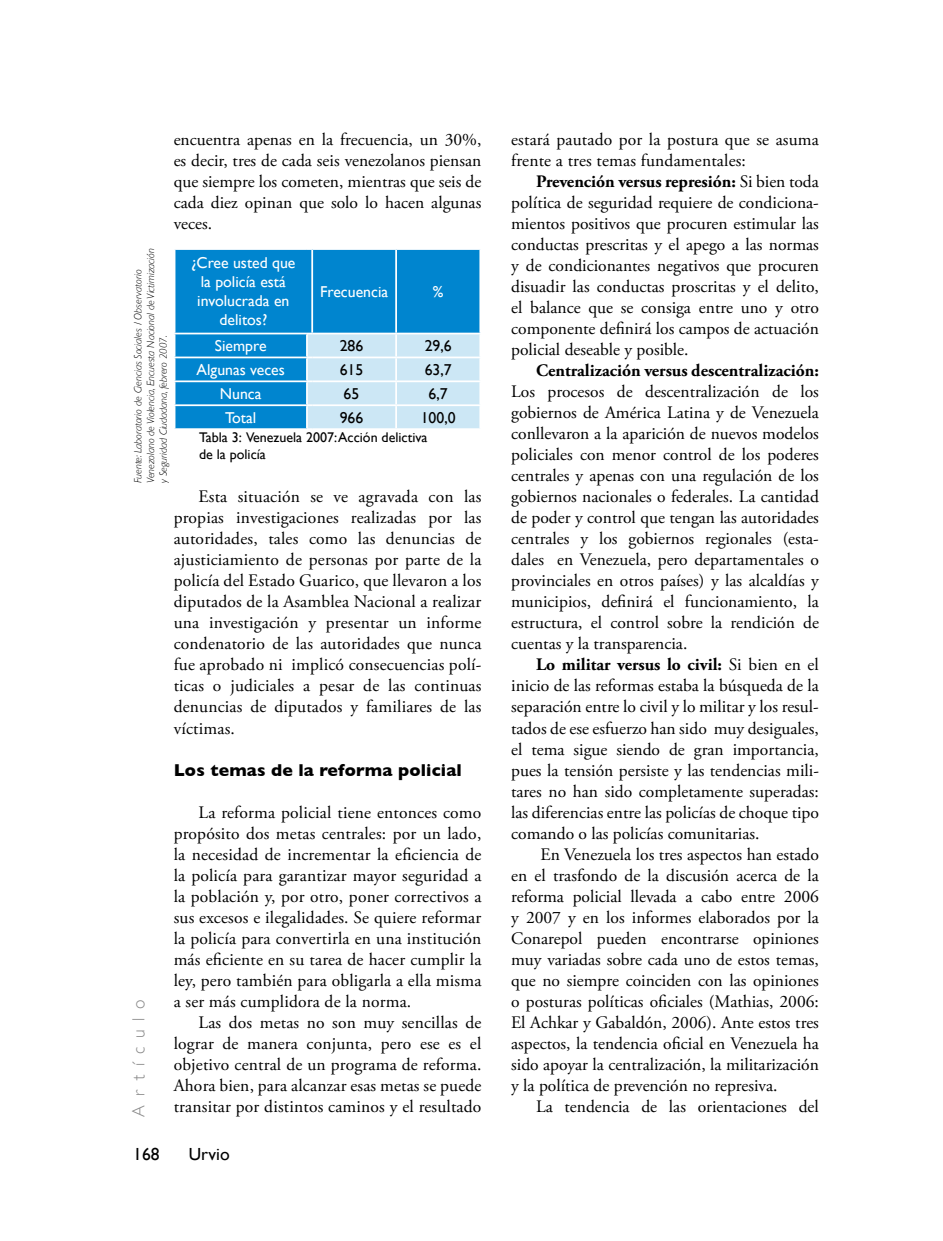
<style>
.page{position:relative;width:943px;height:1241px;background:#fff}
.page>*{position:absolute;margin:0;border:0;box-sizing:border-box;transform-origin:0 0}
.t1{font:17.5px/21px "Adobe Garamond Pro";color:#000;text-align:justify}
.t2{font:700 17.5px "Adobe Garamond Pro";color:#000}
.t3{font:700 17.5px "Gill Sans";letter-spacing:.01em;color:#000}
.t4{font:17.5px "Gill Sans";color:#000}
.t5{font:300 17.5px "Gill Sans";letter-spacing:.5em;color:#898989}
.t6{font:15.75px/18.9px "Gill Sans";color:#fff;text-align:center}
.t7{font:15.75px "Gill Sans";color:#000}
.t8{font:14px/16.8px "Gill Sans";color:#000}
.t9{font:italic 300 10.5px/12.6px "Gill Sans";color:#000}
.s1{font-weight:700}
</style>
<div class="page">
<div style="left:175px;top:250px;width:304px;height:178px;background:#0085cf"></div>
<hr style="left:311px;top:250px;width:2px;height:82px;background:#fff">
<hr style="left:395px;top:250px;width:2px;height:82px;background:#fff">
<hr style="left:174px;top:332px;width:133px;height:2px;background:#fff">
<hr style="left:306px;top:334px;width:2px;height:22px;background:#fff">
<hr style="left:174px;top:356px;width:133px;height:2px;background:#fff">
<hr style="left:306px;top:358px;width:2px;height:22px;background:#fff">
<hr style="left:174px;top:380px;width:133px;height:2px;background:#fff">
<hr style="left:306px;top:382px;width:2px;height:22px;background:#fff">
<hr style="left:174px;top:404px;width:133px;height:2px;background:#fff">
<hr style="left:306px;top:406px;width:2px;height:22px;background:#fff">
<svg style="left:307px;top:332px;width:173px;height:97px;background:#cfe8f5"></svg>
<hr style="left:312px;top:428px;width:84px;height:2px;background:#fff">
<hr style="left:396px;top:428px;width:85px;height:2px;background:#fff">
<p class="t1" style="left:174px;top:130px;width:309px">encuentra apenas en la frecuencia, un 30%, es decir, tres de cada seis venezolanos piensan que siempre los cometen, mientras que seis de cada diez opinan que solo lo hacen algunas veces.</p>
<p class="t9" style="left:132px;top:483px;width:236px;rotate:-90deg">Fuente: Laboratorio de Ciencias Sociales / Observatorio<br>Venezolano de Violencia, Encuesta Nacional de Victimización y Seguridad Ciudadana, febrero 2007.</p>
<p class="t6" style="left:191px;top:253px;width:106px">¿Cree usted que la policía está involucrada en delitos?</p>
<p class="t6" style="left:320px;top:282px;width:70px">Frecuencia</p>
<p class="t6" style="left:433px;top:282px;width:12px">%</p>
<p class="t6" style="left:215px;top:336px;width:53px">Siempre</p>
<p class="t7" style="left:340px;top:336px;width:25px">286</p>
<p class="t7" style="left:424px;top:336px;width:29px">29,6</p>
<p class="t6" style="left:197px;top:360px;width:90px">Algunas veces</p>
<p class="t7" style="left:340px;top:360px;width:25px">615</p>
<p class="t7" style="left:424px;top:360px;width:29px">63,7</p>
<p class="t6" style="left:220px;top:384px;width:43px">Nunca</p>
<p class="t7" style="left:343px;top:384px;width:17px">65</p>
<p class="t7" style="left:428px;top:384px;width:21px">6,7</p>
<p class="t6" style="left:225px;top:407px;width:33px">Total</p>
<p class="t7" style="left:340px;top:408px;width:25px">966</p>
<p class="t7" style="left:421px;top:408px;width:36px">100,0</p>
<p class="t8" style="left:199px;top:428px;width:230px">Tabla 3: Venezuela 2007: Acción delictiva de la policía</p>
<p class="t5" style="left:129px;top:1116px;width:119px;rotate:-90deg">Artículo</p>
<p class="t1" style="left:174px;top:487px;width:309px;text-indent:25px">Esta situación se ve agravada con las propias investigaciones realizadas por las autoridades, tales como las denuncias de ajusticiamiento de personas por parte de la policía del Estado Guarico, que llevaron a los diputados de la Asamblea Nacional a realizar una investigación y presentar un informe condenatorio de las autoridades que nunca fue aprobado ni implicó consecuencias polí&shy;ticas o judiciales a pesar de las continuas denuncias de diputados y familiares de las víctimas.</p>
<p class="t3" style="left:174px;top:759px;width:290px">Los temas de la reforma policial</p>
<p class="t1" style="left:174px;top:802px;width:309px;text-indent:25px">La reforma policial tiene entonces como propósito dos metas centrales: por un lado, la necesidad de incrementar la eficiencia de la policía para garantizar mayor seguridad a la población y, por otro, poner correctivos a sus excesos e ilegalidades. Se quiere reformar la policía para convertirla en una institución más eficiente en su tarea de hacer cumplir la ley, pero también para obligarla a ella misma a ser más cumplidora de la norma.</p>
<p class="t1" style="left:174px;top:1012px;width:309px;text-indent:25px">Las dos metas no son muy sencillas de lograr de manera conjunta, pero ese es el objetivo central de un programa de reforma.<br>Ahora bien, para alcanzar esas metas se puede transitar por distintos caminos y el resultado</p>
<p class="t4" style="left:133px;top:1143px;width:28px">168</p>
<p class="t4" style="left:189px;top:1143px;width:43px">Urvio</p>
<p class="t1" style="left:511px;top:130px;width:309px">estará pautado por la postura que se asuma frente a tres temas fundamentales:</p>
<p class="t1" style="left:511px;top:172px;width:309px;text-indent:25px"><span class="s1">Prevención versus represión:</span> Si bien toda política de seguridad requiere de condiciona&shy;mientos positivos que procuren estimular las conductas prescritas y el apego a las normas y de condicionantes negativos que procuren disuadir las conductas proscritas y el delito, el balance que se consiga entre uno y otro componente definirá los campos de actuación policial deseable y posible.</p>
<p class="t2" style="left:536px;top:360px;width:284px">Centralización versus descentralización:</p>
<p class="t1" style="left:511px;top:382px;width:309px">Los procesos de descentralización de los gobiernos de América Latina y de Venezuela conllevaron a la aparición de nuevos modelos policiales con menor control de los poderes centrales y apenas con una regulación de los gobiernos nacionales o federales. La cantidad de poder y control que tengan las autoridades centrales y los gobiernos regionales (esta&shy;dales en Venezuela, pero departamentales o provinciales en otros países) y las alcaldías y municipios, definirá el funcionamiento, la estructura, el control sobre la rendición de cuentas y la transparencia.</p>
<p class="t1" style="left:511px;top:655px;width:309px;text-indent:25px"><span class="s1">Lo militar versus lo civil:</span> Si bien en el inicio de las reformas estaba la búsqueda de la separación entre lo civil y lo militar y los resul&shy;tados de ese esfuerzo han sido muy desiguales, el tema sigue siendo de gran importancia, pues la tensión persiste y las tendencias mili&shy;tares no han sido completamente superadas: las diferencias entre las policías de choque tipo comando o las policías comunitarias.</p>
<p class="t1" style="left:511px;top:844px;width:309px;text-indent:29px">En Venezuela los tres aspectos han estado en el trasfondo de la discusión acerca de la reforma policial llevada a cabo entre 2006 y 2007 y en los informes elaborados por la Conarepol pueden encontrarse opiniones muy variadas sobre cada uno de estos temas, que no siempre coinciden con las opiniones o posturas políticas oficiales (Mathias, 2006:<br>El Achkar y Gabaldón, 2006). Ante estos tres aspectos, la tendencia oficial en Venezuela ha sido apoyar la centralización, la militarización y la política de prevención no represiva.</p>
<p class="t1" style="left:536px;top:1096px;width:284px">La tendencia de las orientaciones del</p>
</div>
